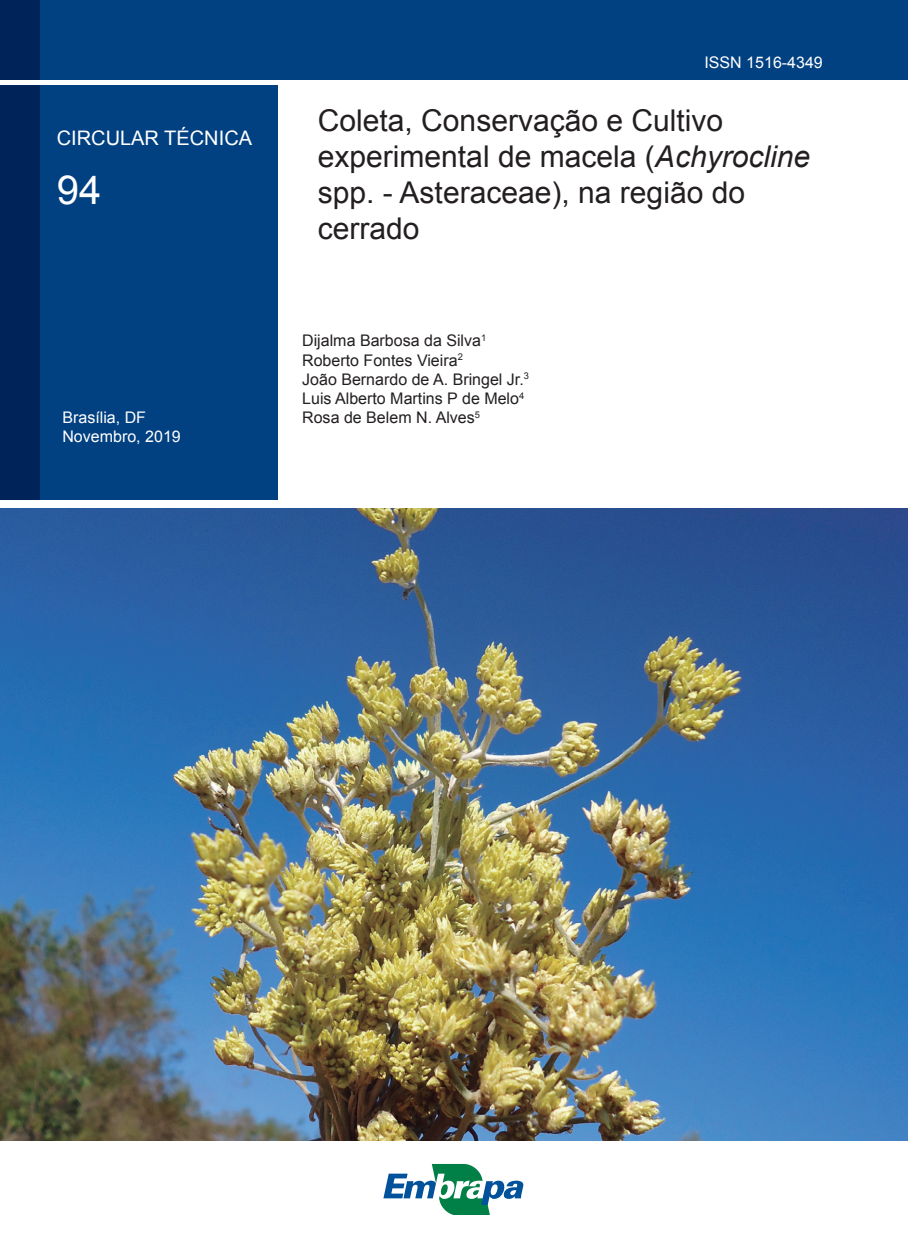
<style>
.page{position:relative;width:908px;height:1248px;background:#fff}
.page>*{position:absolute;margin:0;border:0;box-sizing:border-box;transform-origin:0 0}
.t1{font:40px "Arial";color:#fff}
.t2{font:30px/36px "Arial";color:#231f20}
.t3{font:20px "Arial";color:#fff}
.t4{font:16px/19.2px "Arial";color:#231f20}
.t5{font:16px/19.2px "Arial";color:#fff}
.s1{font-style:italic}
</style>
<div class="page">
<div style="left:0;top:0;width:907px;height:79px;background:#014081"></div>
<svg style="left:383px;top:1163px;width:141px;height:51px"></svg>
<img style="left:0;top:508px;width:907px;height:632px">
<div style="left:0;top:85px;width:277px;height:414px;background:#014081"></div>
<div style="left:0;top:85px;width:40px;height:414px;background:#002359"></div>
<div style="left:0;top:0;width:40px;height:79px;background:#002359"></div>
<p class="t3" style="left:57px;top:125px;width:197px">CIRCULAR TÉCNICA</p>
<h1 class="t1" style="left:57px;top:164px;width:46px">94</h1>
<p class="t5" style="left:62px;top:408px;width:120px">Brasília, DF<br>Novembro, 2019</p>
<p class="t5" style="left:704px;top:53px;width:120px">ISSN 1516-4349</p>
<h2 class="t2" style="left:317px;top:103px;width:493px">Coleta, Conservação e Cultivo experimental de macela (<span class="s1">Achyrocline </span>spp. - Asteraceae), na região do cerrado</h2>
<p class="t4" style="left:302px;top:331px;width:228px">Dijalma Barbosa da Silva<sup>1<br></sup>Roberto Fontes Vieira<sup>2<br></sup>João Bernardo de A. Bringel Jr.<sup>3<br></sup>Luis Alberto Martins P de Melo<sup>4<br></sup>Rosa de Belem N. Alves<sup>5</sup></p>
</div>
